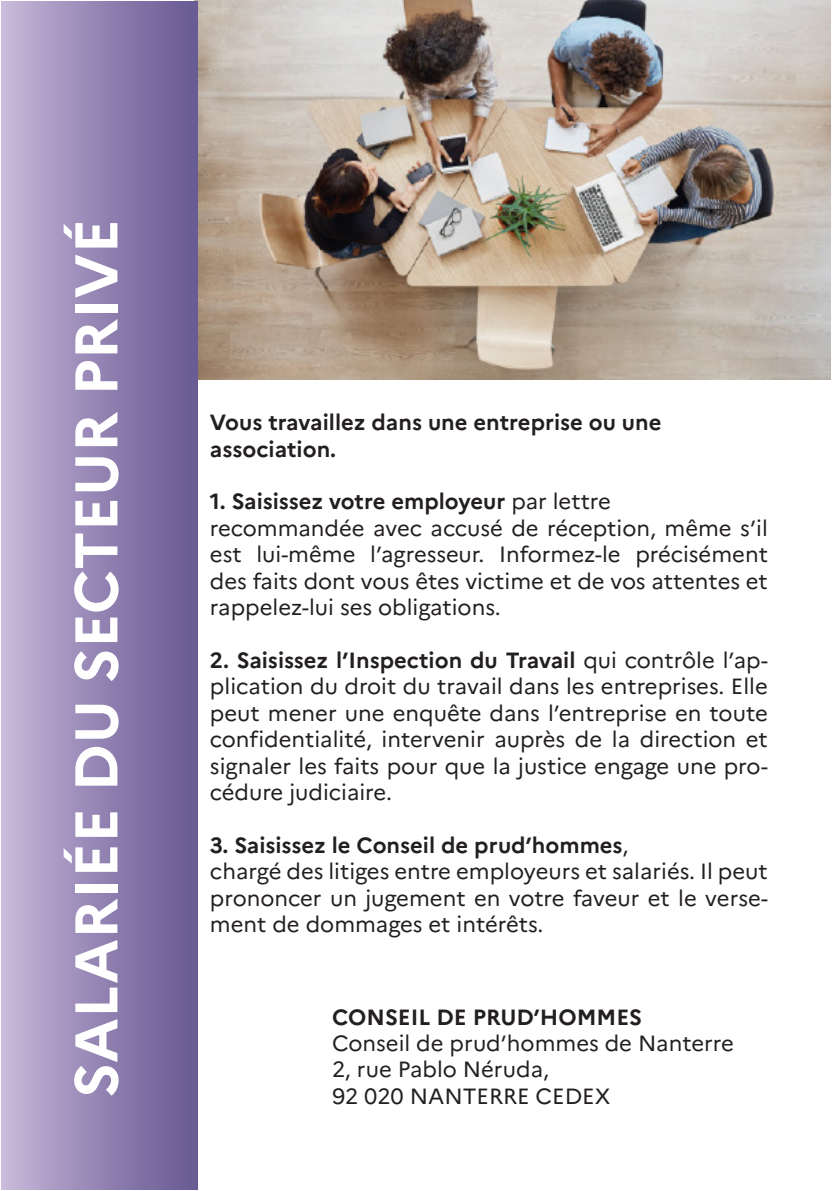
<style>
.page{position:relative;width:840px;height:1191px;background:#fff}
.page>*{position:absolute;margin:0;border:0;box-sizing:border-box;transform-origin:0 0}
.t1{font:700 60px "Marianne";color:#fff}
.t2{font:22px/26.4px "Marianne";color:#231f20;text-align:justify}
.t3{font:700 22px "Marianne";color:#231f20}
.s1{font-weight:400}
.s2{font-weight:700}
</style>
<div class="page">
<img style="left:194px;top:0;width:635px;height:379px">
<div style="left:1px;top:1px;width:196px;height:1189px;background:linear-gradient(to right,#c7b7d9,#655791)"></div>
<p class="t1" style="left:59px;top:1098px;width:880px;rotate:-90deg">SALARIÉE DU SECTEUR PRIVÉ</p>
<p class="t3" style="left:210px;top:409px;width:452px">Vous travaillez dans une entreprise ou une</p>
<p class="t3" style="left:210px;top:435px;width:128px">association.</p>
<p class="t3" style="left:210px;top:488px;width:402px">1. Saisissez votre employeur <span class="s1">par lettre</span></p>
<p class="t2" style="left:210px;top:515px;width:559px">recommandée avec accusé de réception, même s’il est lui-même l’agresseur. Informez-le précisément des faits dont vous êtes victime et de vos attentes et rappelez-lui ses obligations.</p>
<p class="t2" style="left:210px;top:647px;width:559px"><span class="s2">2. Saisissez l’Inspection du Travail</span> qui contrôle l’ap&shy;plication du droit du travail dans les entreprises. Elle peut mener une enquête dans l’entreprise en toute confidentialité, intervenir auprès de la direction et signaler les faits pour que la justice engage une pro&shy;cédure judiciaire.</p>
<p class="t3" style="left:210px;top:831px;width:420px">3. Saisissez le Conseil de prud’hommes<span class="s1">,</span></p>
<p class="t2" style="left:210px;top:858px;width:559px">chargé des litiges entre employeurs et salariés. Il peut prononcer un jugement en votre faveur et le verse&shy;ment de dommages et intérêts.</p>
<p class="t3" style="left:332px;top:1003px;width:311px">CONSEIL DE PRUD’HOMMES</p>
<p class="t2" style="left:332px;top:1030px;width:403px">Conseil de prud’hommes de Nanterre</p>
<p class="t2" style="left:332px;top:1056px;width:218px">2, rue Pablo Néruda,</p>
<p class="t2" style="left:332px;top:1082px;width:280px">92 020 NANTERRE CEDEX</p>
</div>
